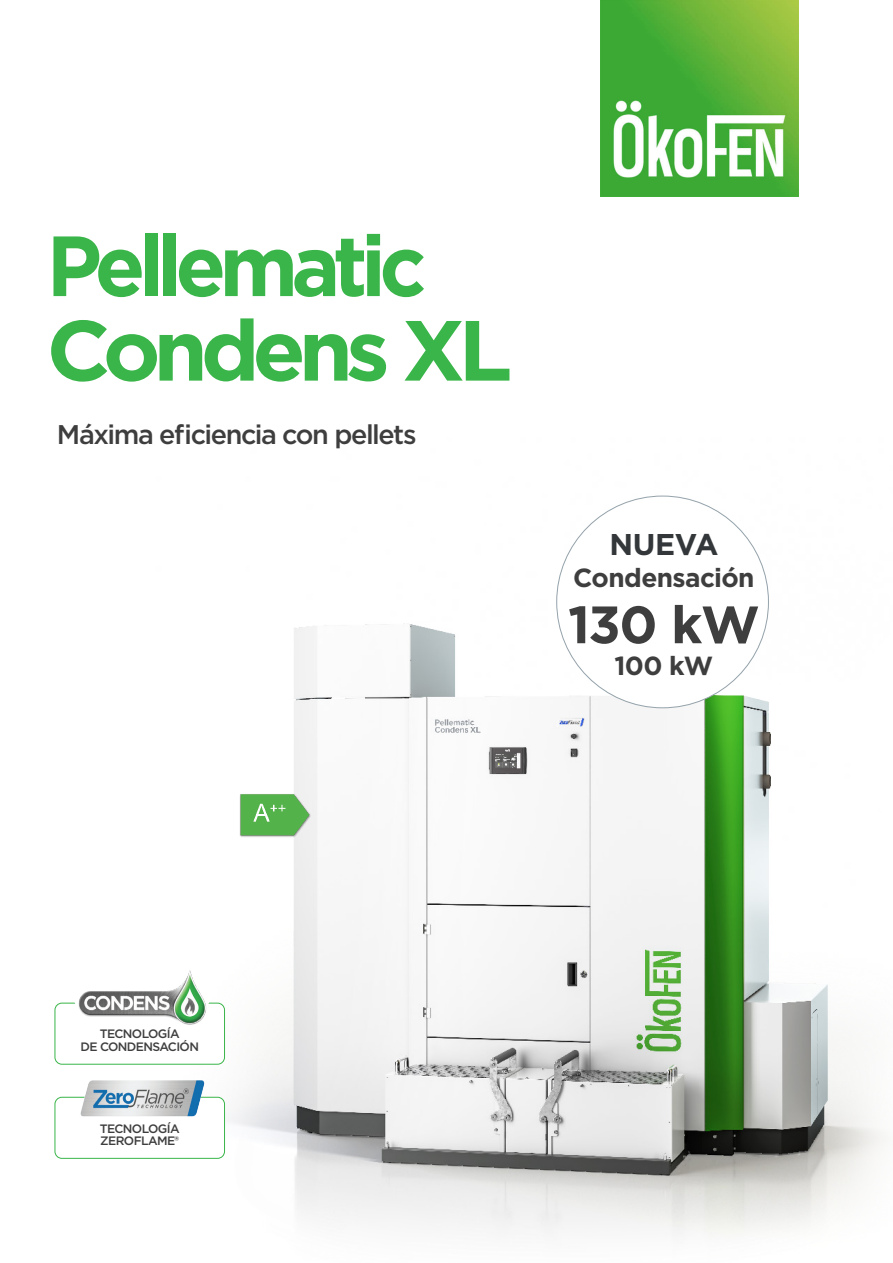
<style>
.page{position:relative;width:893px;height:1263px;background:#fff}
.page>*{position:absolute;margin:0;border:0;box-sizing:border-box;transform-origin:0 0}
.t1{font:700 85.2px/84.4px "Gotham";letter-spacing:-.08em;color:#3ab54a}
.Blau_links{font:700 52.5px "Gotham";color:#3e3e3f}
.Blau_links-2{font:700 30px "Gotham";letter-spacing:-.01em;color:#333739}
.Weiß_Links{font:500 27px "Gotham";letter-spacing:-.055em;color:#3e3e3f}
.Blau_links-3{font:700 26.25px "Gotham";letter-spacing:-.025em;color:#3e3e3f}
.t2{font:500 12.15px "Gotham";letter-spacing:-.05em;color:#3e3e3f}
</style>
<div class="page">
<img style="left:600px;top:0;width:198px;height:197px">
<img style="left:122px;top:495px;width:762px;height:739px">
<div style="left:556px;top:496px;width:213px;height:212px;background:#fff;border:1px solid #94a2aa;border-radius:50%"></div>
<img style="left:234px;top:790px;width:79px;height:48px">
<div style="left:55px;top:1003px;width:170px;height:61px;background:#fff;border-radius:7px"></div>
<div style="left:55px;top:1003px;width:170px;height:61px;border:1px solid #3ab54a;border-radius:7px"></div>
<img style="left:71px;top:966px;width:142px;height:59px">
<div style="left:55px;top:1097px;width:170px;height:61px;background:#fff;border-radius:7px"></div>
<div style="left:55px;top:1097px;width:170px;height:61px;border:1px solid #3ab54a;border-radius:7px"></div>
<img style="left:79px;top:1079px;width:127px;height:37px">
<p class="t1" style="left:47px;top:223px;width:467px">Pellematic<br>Condens XL</p>
<p class="Weiß_Links" style="left:57px;top:416px;width:361px">Máxima eficiencia con pellets</p>
<p class="Blau_links-2" style="left:609px;top:525px;width:111px">NUEVA</p>
<p class="Blau_links-3" style="left:573px;top:560px;width:183px">Condensación</p>
<p class="Blau_links" style="left:568px;top:590px;width:193px">130 kW</p>
<p class="Blau_links-3" style="left:614px;top:648px;width:100px">100 kW</p>
<p class="t2" style="left:100px;top:1026px;width:82px">TECNOLOGÍA</p>
<p class="t2" style="left:81px;top:1039px;width:120px">DE CONDENSACIÓN</p>
<p class="t2" style="left:100px;top:1120px;width:82px">TECNOLOGÍA</p>
<p class="t2" style="left:100px;top:1133px;width:80px">ZEROFLAME®</p>
</div>
